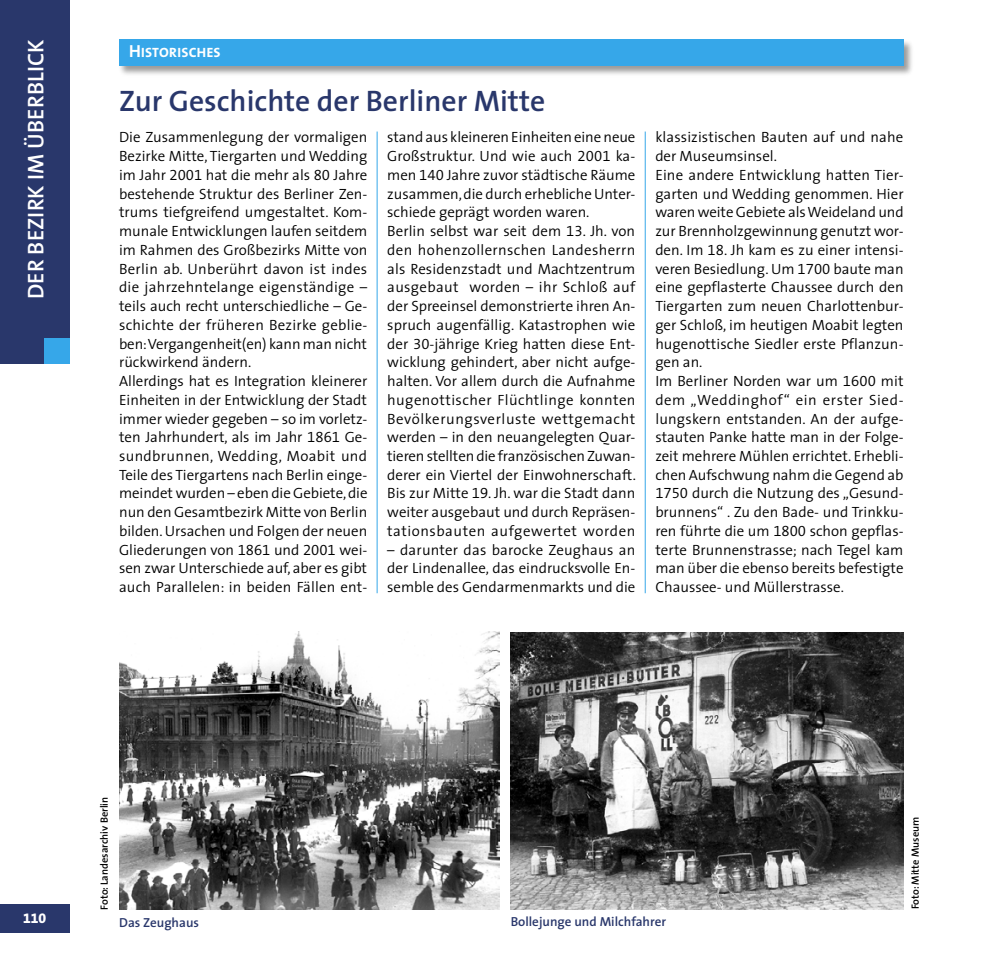
<style>
.page{position:relative;width:993px;height:973px;background:#fff}
.page>*{position:absolute;margin:0;border:0;box-sizing:border-box;transform-origin:0 0}
.HEAD_GROSS{font:600 29.75px "LBS Thesis";color:#29376b}
.t1{font:600 22.75px "LBS Thesis";letter-spacing:.005em;color:#fff}
.BALKEN{font:17.5px "Thesis Sans Bold Caps";color:#fff}
.TEXT{font:300 14.88px/18.7px "LBS Thesis";color:#000;text-align:justify}
.t2{font:800 14px "LBS Thesis";color:#fff}
.BILDZEILE{font:600 13.12px "LBS Thesis";color:#29376b}
.foto{font:600 10.5px "LBS Thesis";color:#000}
</style>
<div class="page">
<div style="left:0;top:0;width:69px;height:363px;background:#29376b"></div>
<div style="left:44px;top:338px;width:25px;height:25px;background:#36a7e9"></div>
<div style="left:0;top:904px;width:69px;height:29px;background:#29376b"></div>
<div style="left:118px;top:38px;width:796px;height:39px;background:#000;opacity:.4"></div>
<div style="left:119px;top:40px;width:784px;height:26px;background:#36a7e9"></div>
<hr style="left:644px;top:131px;width:1px;height:462px;background:#36a7e9">
<hr style="left:376px;top:131px;width:1px;height:462px;background:#36a7e9">
<img style="left:119px;top:631px;width:380px;height:278px">
<img style="left:510px;top:632px;width:393px;height:277px">
<p class="t1" style="left:17px;top:299px;width:261px;rotate:-90deg">DER BEZIRK IM ÜBERBLICK</p>
<p class="BALKEN" style="left:129px;top:42px;width:93px">Historisches</p>
<p class="HEAD_GROSS" style="left:119px;top:76px;width:427px">Zur Geschichte der Berliner Mitte</p>
<p class="TEXT" style="left:387px;top:127px;width:249px">stand aus kleineren Einheiten eine neue Großstruktur. Und wie auch 2001 ka&shy;men 140 Jahre zuvor städtische Räume zusammen, die durch erhebliche Unter&shy;schiede geprägt worden waren.</p>
<p class="TEXT" style="left:387px;top:221px;width:250px">Berlin selbst war seit dem 13. Jh. von den hohenzollernschen Landesherrn als Residenzstadt und Machtzentrum ausgebaut worden – ihr Schloß auf der Spreeinsel demonstrierte ihren An&shy;spruch augenfällig. Katastrophen wie der 30-jährige Krieg hatten diese Ent&shy;wicklung gehindert, aber nicht aufge&shy;halten. Vor allem durch die Aufnahme hugenottischer Flüchtlinge konnten Bevölkerungsverluste wettgemacht werden – in den neuangelegten Quar&shy;tieren stellten die französischen Zuwan&shy;derer ein Viertel der Einwohnerschaft.<br>Bis zur Mitte 19. Jh. war die Stadt dann weiter ausgebaut und durch Repräsen&shy;tationsbauten aufgewertet worden</p>
<p class="TEXT" style="left:387px;top:539px;width:249px">– darunter das barocke Zeughaus an der Lindenallee, das eindrucksvolle En&shy;semble des Gendarmenmarkts und die</p>
<p class="TEXT" style="left:119px;top:127px;width:250px">Die Zusammenlegung der vormaligen Bezirke Mitte, Tiergarten und Wedding im Jahr 2001 hat die mehr als 80 Jahre bestehende Struktur des Berliner Zen&shy;trums tiefgreifend umgestaltet. Kom&shy;munale Entwicklungen laufen seitdem im Rahmen des Großbezirks Mitte von Berlin ab. Unberührt davon ist indes die jahrzehntelange eigenständige – teils auch recht unterschiedliche – Ge&shy;schichte der früheren Bezirke geblie&shy;ben: Vergangenheit(en) kann man nicht rückwirkend ändern.</p>
<p class="TEXT" style="left:119px;top:371px;width:250px">Allerdings hat es Integration kleinerer Einheiten in der Entwicklung der Stadt immer wieder gegeben – so im vorletz&shy;ten Jahrhundert, als im Jahr 1861 Ge&shy;sundbrunnen, Wedding, Moabit und Teile des Tiergartens nach Berlin einge&shy;meindet wurden – eben die Gebiete, die nun den Gesamtbezirk Mitte von Berlin bilden. Ursachen und Folgen der neuen Gliederungen von 1861 und 2001 wei&shy;sen zwar Unterschiede auf, aber es gibt auch Parallelen: in beiden Fällen ent-</p>
<p class="TEXT" style="left:655px;top:127px;width:249px">klassizistischen Bauten auf und nahe der Museumsinsel.</p>
<p class="TEXT" style="left:655px;top:165px;width:250px">Eine andere Entwicklung hatten Tier&shy;garten und Wedding genommen. Hier waren weite Gebiete als Weideland und zur Brennholzgewinnung genutzt wor&shy;den. Im 18. Jh kam es zu einer intensi&shy;veren Besiedlung. Um 1700 baute man eine gepflasterte Chaussee durch den Tiergarten zum neuen Charlottenbur&shy;ger Schloß, im heutigen Moabit legten hugenottische Siedler erste Pflanzun&shy;gen an.</p>
<p class="TEXT" style="left:655px;top:371px;width:250px">Im Berliner Norden war um 1600 mit dem „Weddinghof“ ein erster Sied&shy;lungskern entstanden. An der aufge&shy;stauten Panke hatte man in der Folge&shy;zeit mehrere Mühlen errichtet. Erhebli&shy;chen Aufschwung nahm die Gegend ab 1750 durch die Nutzung des „Gesund&shy;brunnens“ . Zu den Bade- und Trinkku&shy;ren führte die um 1800 schon gepflas&shy;terte Brunnenstrasse; nach Tegel kam man über die ebenso bereits befestigte Chaussee- und Müllerstrasse.</p>
<p class="t2" style="left:23px;top:905px;width:25px">110</p>
<p class="foto" style="left:95px;top:909px;width:114px;rotate:-90deg">Foto: Landesarchiv Berlin</p>
<p class="BILDZEILE" style="left:119px;top:910px;width:81px">Das Zeughaus</p>
<p class="BILDZEILE" style="left:510px;top:910px;width:157px">Bollejunge und Milchfahrer</p>
<p class="foto" style="left:906px;top:909px;width:94px;rotate:-90deg">Foto: Mitte Museum</p>
</div>
